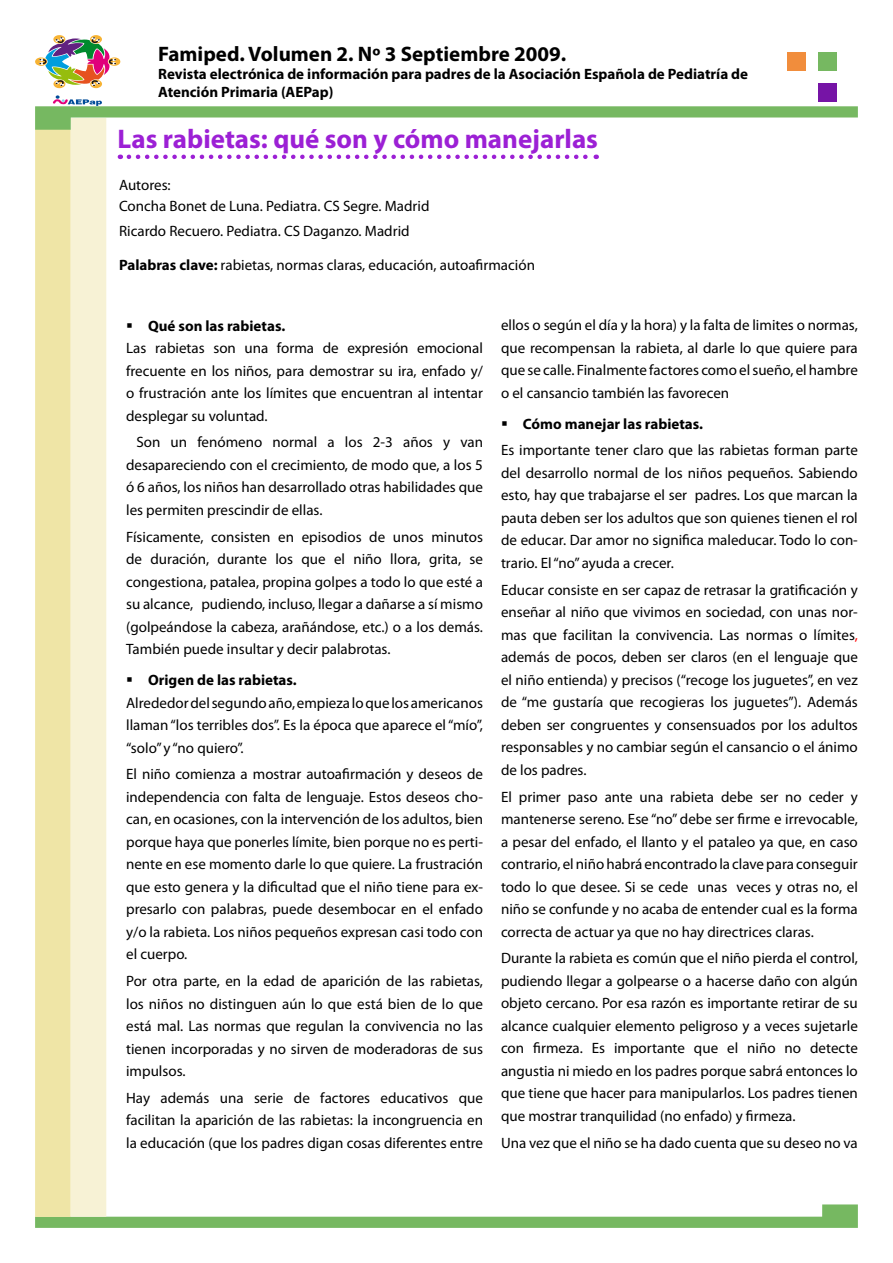
<style>
.page{position:relative;width:893px;height:1263px;background:#fff}
.page>*{position:absolute;margin:0;border:0;box-sizing:border-box;transform-origin:0 0}
.t1{font:700 27px "Myriad Pro";color:#9c20d5}
.t2{font:700 21px "Myriad Pro";color:#000}
.t3{font:15px/22.5px "Myriad Pro";color:#000;text-align:justify}
.t4{font:700 15px/18px "Myriad Pro";color:#000}
.s1{font-weight:700}
.s2{color:#f00}
</style>
<div class="page">
<svg style="left:35px;top:1204px;width:823px;height:24px"></svg>
<div style="left:35px;top:129px;width:36px;height:1088px;background:#efe5a6"></div>
<div style="left:71px;top:118px;width:35px;height:1099px;background:#f7f2d5"></div>
<div style="left:818px;top:52px;width:19px;height:18px;background:#76b861"></div>
<div style="left:818px;top:84px;width:19px;height:18px;background:#7614a6"></div>
<div style="left:787px;top:52px;width:18px;height:18px;background:#f18d3c"></div>
<svg style="left:35px;top:35px;width:85px;height:53px"></svg>
<svg style="left:35px;top:95px;width:823px;height:35px"></svg>
<svg style="left:129px;top:155px;width:468px;height:4px"></svg>
<h2 class="t2" style="left:158px;top:41px;width:410px">Famiped. Volumen 2. Nº 3 Septiembre 2009.</h2>
<p class="t4" style="left:158px;top:65px;width:591px">Revista electrónica de información para padres de la Asociación Española de Pediatría de<br>Atención Primaria (AEPap)</p>
<h1 class="t1" style="left:118px;top:121px;width:482px">Las rabietas: qué son y cómo manejarlas</h1>
<p class="t3" style="left:119px;top:174px;width:312px;line-height:21px">Autores:<br>Concha Bonet de Luna. Pediatra. CS Segre. Madrid</p>
<p class="t3" style="left:119px;top:220px;width:292px">Ricardo Recuero. Pediatra. CS Daganzo. Madrid</p>
<p class="t3" style="left:119px;top:253px;width:417px"><span class="s1">Palabras clave:</span> rabietas, normas claras, educación, autoafirmación</p>
<p class="t3" style="left:126px;top:314px;width:358px;text-align:left">▪ <span class="s1">Qué son las rabietas.<br></span>Las rabietas son una forma de expresión emocional frecuente en los niños, para demostrar su ira, enfado y/ o frustración ante los límites que encuentran al intentar desplegar su voluntad.</p>
<p class="t3" style="left:126px;top:431px;width:358px;text-indent:10px">Son un fenómeno normal a los 2-3 años y van desapareciendo con el crecimiento, de modo que, a los 5 ó 6 años, los niños han desarrollado otras habilidades que les permiten prescindir de ellas.</p>
<p class="t3" style="left:126px;top:525px;width:358px">Físicamente, consisten en episodios de unos minutos de duración, durante los que el niño llora, grita, se congestiona, patalea, propina golpes a todo lo que esté a su alcance, pudiendo, incluso, llegar a dañarse a sí mismo (golpeándose la cabeza, arañándose, etc.) o a los demás.<br>También puede insultar y decir palabrotas.</p>
<p class="t3" style="left:126px;top:668px;width:358px;text-align:left">▪ <span class="s1">Origen de las rabietas.<br></span>Alrededor del segundo año, empieza lo que los americanos llaman “los terribles dos”. Es la época que aparece el “mío”, “solo” y “no quiero”.</p>
<p class="t3" style="left:126px;top:763px;width:358px">El niño comienza a mostrar autoafirmación y deseos de independencia con falta de lenguaje. Estos deseos cho&shy;can, en ocasiones, con la intervención de los adultos, bien porque haya que ponerles límite, bien porque no es perti&shy;nente en ese momento darle lo que quiere. La frustración que esto genera y la dificultad que el niño tiene para ex&shy;presarlo con palabras, puede desembocar en el enfado y/o la rabieta. Los niños pequeños expresan casi todo con el cuerpo.</p>
<p class="t3" style="left:126px;top:969px;width:358px">Por otra parte, en la edad de aparición de las rabietas, los niños no distinguen aún lo que está bien de lo que está mal. Las normas que regulan la convivencia no las tienen incorporadas y no sirven de moderadoras de sus impulsos.</p>
<p class="t3" style="left:126px;top:1086px;width:358px">Hay además una serie de factores educativos que facilitan la aparición de las rabietas: la incongruencia en la educación (que los padres digan cosas diferentes entre</p>
<p class="t3" style="left:501px;top:314px;width:358px">ellos o según el día y la hora) y la falta de limites o normas, que recompensan la rabieta, al darle lo que quiere para que se calle. Finalmente factores como el sueño, el hambre o el cansancio también las favorecen</p>
<p class="t3" style="left:501px;top:410px;width:358px;line-height:26.7px">▪ <span class="s1">Cómo manejar las rabietas.<br></span>Es importante tener claro que las rabietas forman parte</p>
<p class="t3" style="left:501px;top:461px;width:358px">del desarrollo normal de los niños pequeños. Sabiendo esto, hay que trabajarse el ser padres. Los que marcan la pauta deben ser los adultos que son quienes tienen el rol de educar. Dar amor no significa maleducar. Todo lo con&shy;trario. El “no” ayuda a crecer.</p>
<p class="t3" style="left:501px;top:578px;width:358px">Educar consiste en ser capaz de retrasar la gratificación y enseñar al niño que vivimos en sociedad, con unas nor&shy;mas que facilitan la convivencia. Las normas o límites<span class="s2">, </span>además de pocos, deben ser claros (en el lenguaje que el niño entienda) y precisos (“recoge los juguetes”, en vez de “me gustaría que recogieras los juguetes”). Además deben ser congruentes y consensuados por los adultos responsables y no cambiar según el cansancio o el ánimo de los padres.</p>
<p class="t3" style="left:501px;top:785px;width:358px">El primer paso ante una rabieta debe ser no ceder y mantenerse sereno. Ese “no” debe ser firme e irrevocable, a pesar del enfado, el llanto y el pataleo ya que, en caso contrario, el niño habrá encontrado la clave para conseguir todo lo que desee. Si se cede unas veces y otras no, el niño se confunde y no acaba de entender cual es la forma correcta de actuar ya que no hay directrices claras.</p>
<p class="t3" style="left:501px;top:947px;width:358px">Durante la rabieta es común que el niño pierda el control, pudiendo llegar a golpearse o a hacerse daño con algún objeto cercano. Por esa razón es importante retirar de su alcance cualquier elemento peligroso y a veces sujetarle con firmeza. Es importante que el niño no detecte angustia ni miedo en los padres porque sabrá entonces lo que tiene que hacer para manipularlos. Los padres tienen que mostrar tranquilidad (no enfado) y firmeza.</p>
<p class="t3" style="left:501px;top:1131px;width:358px">Una vez que el niño se ha dado cuenta que su deseo no va</p>
</div>
